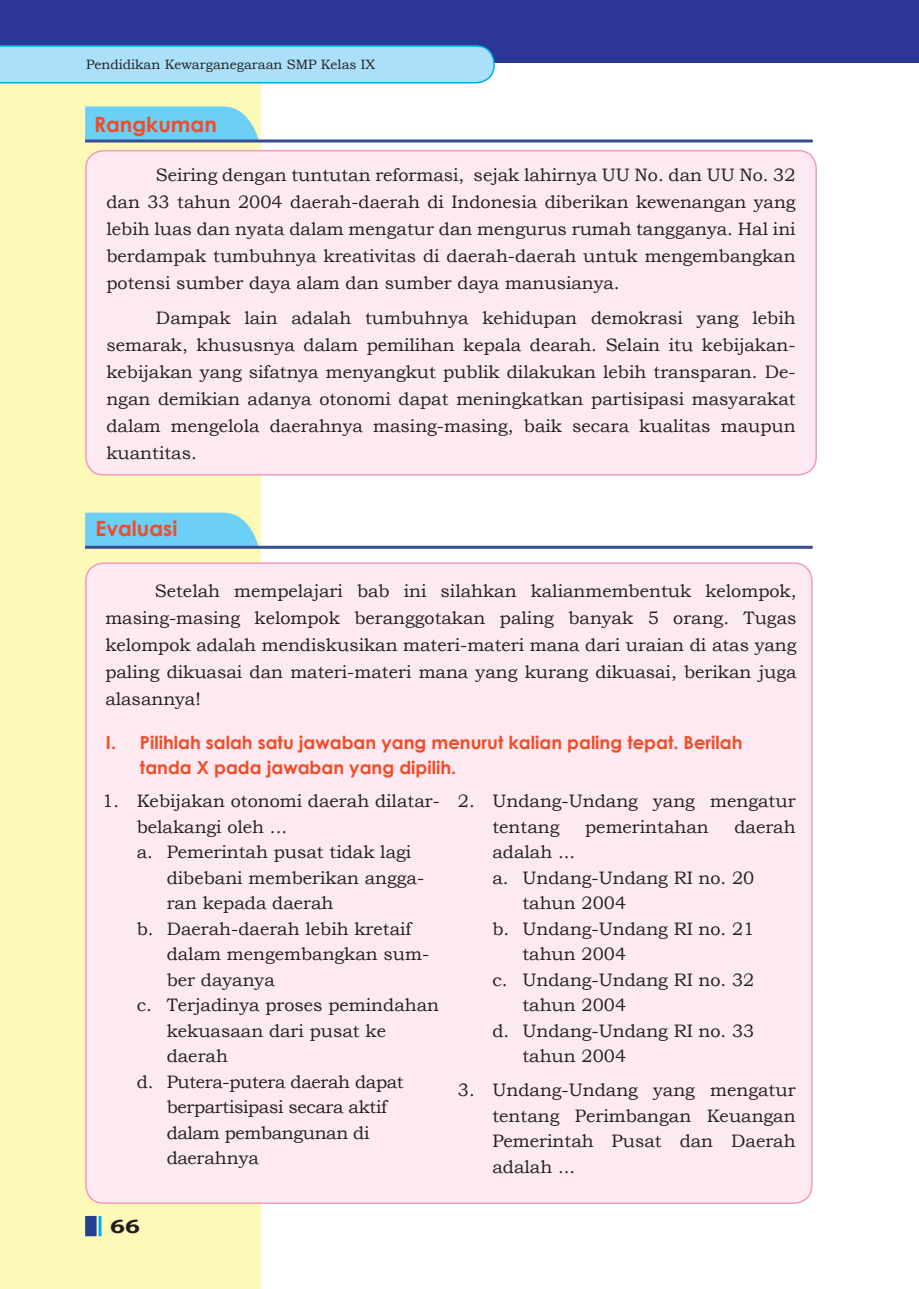
<style>
.page{position:relative;width:919px;height:1289px;background:#fff}
.page>*{position:absolute;margin:0;border:0;box-sizing:border-box;transform-origin:0 0}
.Sub_bab{font:700 21px "Century Gothic";color:#f04c27}
.t1{font:700 19.05px "Bookman Old Style";color:#231f20;scale:1.18 1}
.Paragraph_utama{font:18px/27px "Bookman Old Style";color:#231f20;text-align:justify}
.Pilihan_ganda_1{font:18px/25.5px "Bookman Old Style";color:#231f20}
.Paragraf_1{font:18px/27px "Bookman Old Style";color:#231f20;text-align:justify}
.Soal_pil_ganda{font:18px/25.5px "Bookman Old Style";color:#231f20}
.Petunjuk_soal_baru{font:700 18px/25.5px "Century Gothic";color:#f04c27}
.Pilihan_ganda_1-2{font:18px/25.5px "Bookman Old Style";letter-spacing:-.02em;color:#231f20}
.t2{font:13.5px "Bookman Old Style";color:#231f20}
</style>
<div class="page">
<div style="left:0;top:0;width:260px;height:1288px;background:#fff9b8"></div>
<div style="left:0;top:0;width:918px;height:62px;background:#2c3695"></div>
<svg style="left:0;top:45px;width:495px;height:38px;background:#9ddbf7"></svg>
<div style="left:87px;top:1217px;width:8px;height:17px;background:#25408f"></div>
<div style="left:85px;top:1215px;width:12px;height:21px;border:3px solid #25408f"></div>
<hr style="left:98px;top:1215px;width:3px;height:21px;background:#00aeef">
<hr style="left:918px;top:0;width:1px;height:62px;background:#2c3695">
<div style="left:85px;top:561px;width:728px;height:642px;background:#fce9f1"></div>
<div style="left:85px;top:149px;width:732px;height:326px;background:#fce9f1"></div>
<svg style="left:85px;top:106px;width:174px;height:33px;background:#75d1f1"></svg>
<hr style="left:85px;top:139px;width:727px;height:3px;background:#364d96">
<svg style="left:85px;top:512px;width:174px;height:34px;background:#76d1f0"></svg>
<hr style="left:85px;top:546px;width:727px;height:2px;background:#364d96">
<p class="t2" style="left:86px;top:55px;width:290px">Pendidikan Kewarganegaraan SMP Kelas IX</p>
<p class="Sub_bab" style="left:94px;top:108px;width:124px">Rangkuman</p>
<p class="Paragraph_utama" style="left:106px;top:161px;width:690px;text-indent:50px">Seiring dengan tuntutan reformasi, sejak lahirnya UU No. dan UU No. 32 dan 33 tahun 2004 daerah-daerah di Indonesia diberikan kewenangan yang lebih luas dan nyata dalam mengatur dan mengurus rumah tangganya. Hal ini berdampak tumbuhnya kreativitas di daerah-daerah untuk mengembangkan potensi sumber daya alam dan sumber daya manusianya.</p>
<p class="Paragraph_utama" style="left:106px;top:304px;width:690px;text-indent:50px">Dampak lain adalah tumbuhnya kehidupan demokrasi yang lebih semarak, khususnya dalam pemilihan kepala dearah. Selain itu kebijakan&shy;kebijakan yang sifatnya menyangkut publik dilakukan lebih transparan. De&shy;ngan demikian adanya otonomi dapat meningkatkan partisipasi masyarakat dalam mengelola daerahnya masing-masing, baik secara kualitas maupun kuantitas.</p>
<p class="Sub_bab" style="left:96px;top:513px;width:83px">Evaluasi</p>
<p class="Paragraf_1" style="left:105px;top:577px;width:692px;text-indent:50px">Setelah mempelajari bab ini silahkan kalianmembentuk kelompok, masing-masing kelompok beranggotakan paling banyak 5 orang. Tugas kelompok adalah mendiskusikan materi-materi mana dari uraian di atas yang paling dikuasai dan materi-materi mana yang kurang dikuasai, berikan juga alasannya!</p>
<p class="Petunjuk_soal_baru" style="left:140px;top:728px;width:604px;text-indent:-34px">I. Pilihlah salah satu jawaban yang menurut kalian paling tepat. Berilah tanda X pada jawaban yang dipilih.</p>
<p class="Soal_pil_ganda" style="left:137px;top:788px;width:305px;text-indent:-34px">1. Kebijakan otonomi daerah dilatar&shy;belakangi oleh ...</p>
<p class="Pilihan_ganda_1" style="left:167px;top:839px;width:259px;text-indent:-30px">a. Pemerintah pusat tidak lagi dibebani memberikan angga&shy;ran kepada daerah</p>
<p class="Pilihan_ganda_1" style="left:167px;top:915px;width:264px;text-indent:-30px">b. Daerah-daerah lebih kretaif dalam mengembangkan sum&shy;ber dayanya</p>
<p class="Pilihan_ganda_1" style="left:167px;top:992px;width:274px;text-indent:-30px">c. Terjadinya proses pemindahan kekuasaan dari pusat ke daerah</p>
<p class="Pilihan_ganda_1-2" style="left:167px;top:1068px;width:238px;text-indent:-30px">d. Putera-putera daerah dapat berpartisipasi secara aktif dalam pembangunan di daerahnya</p>
<p class="Soal_pil_ganda" style="left:492px;top:788px;width:305px;text-indent:-34px">2. Undang-Undang yang mengatur tentang</p>
<p class="Soal_pil_ganda" style="left:585px;top:813px;width:125px">pemerintahan</p>
<p class="Soal_pil_ganda" style="left:734px;top:813px;width:63px">daerah</p>
<p class="Soal_pil_ganda" style="left:492px;top:839px;width:84px">adalah ...</p>
<p class="Pilihan_ganda_1" style="left:522px;top:864px;width:233px;text-indent:-30px">a. Undang-Undang RI no. 20 tahun 2004</p>
<p class="Pilihan_ganda_1" style="left:522px;top:915px;width:233px;text-indent:-30px">b. Undang-Undang RI no. 21 tahun 2004</p>
<p class="Pilihan_ganda_1" style="left:522px;top:966px;width:233px;text-indent:-30px">c. Undang-Undang RI no. 32 tahun 2004</p>
<p class="Pilihan_ganda_1" style="left:522px;top:1017px;width:233px;text-indent:-30px">d. Undang-Undang RI no. 33 tahun 2004</p>
<p class="Soal_pil_ganda" style="left:492px;top:1077px;width:305px;text-align:justify;text-indent:-34px">3. Undang-Undang yang mengatur tentang Perimbangan Keuangan Pemerintah Pusat dan Daerah adalah ...</p>
<p class="t1" style="left:110px;top:1212px;width:27px">66</p>
</div>
